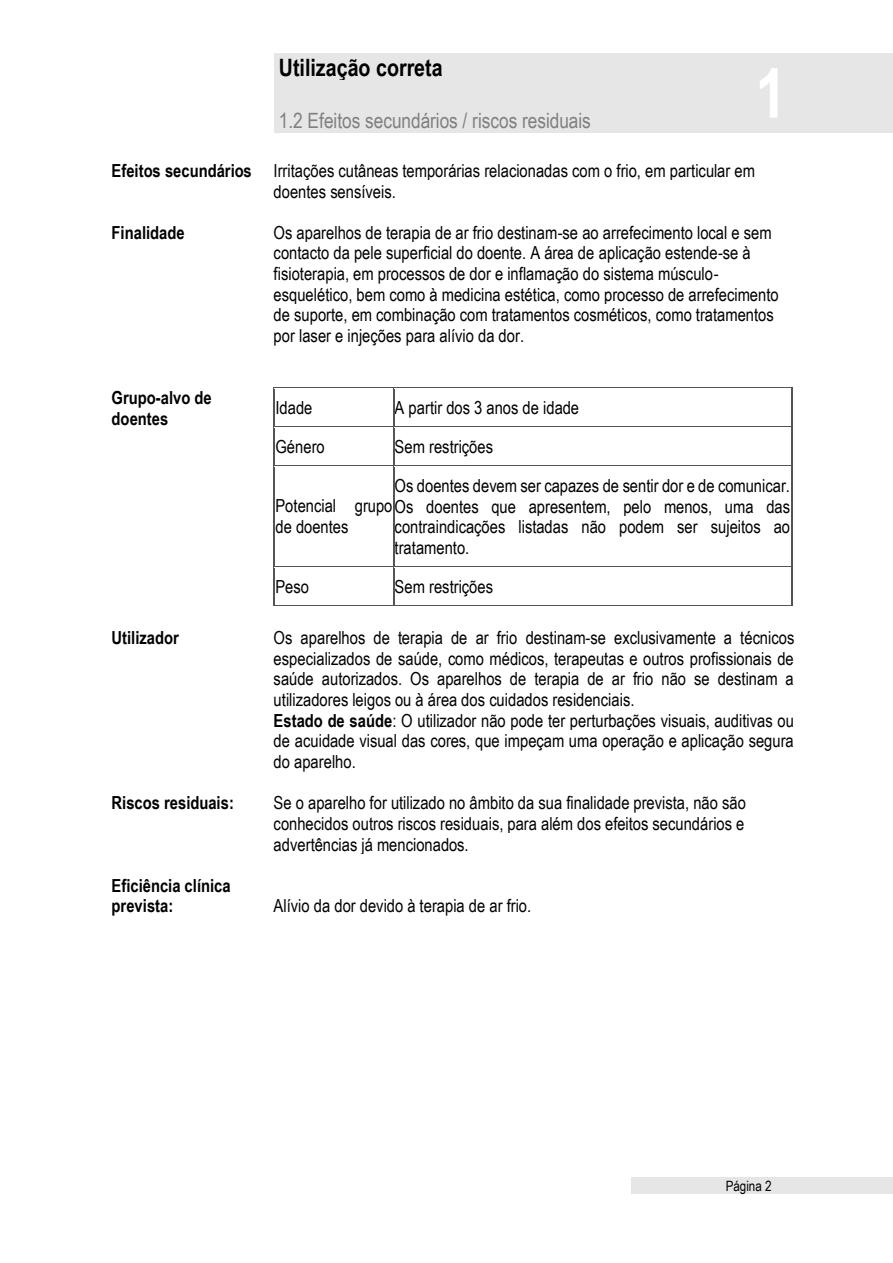
<style>
.page{position:relative;width:893px;height:1263px;background:#fff}
.page>*{position:absolute;margin:0;border:0;box-sizing:border-box;transform-origin:0 0}
.t1{font:700 69px "Arial Narrow";color:#fff}
.t2{font:700 24px "Arial Narrow";color:#000}
.t3{font:21px "Arial Narrow";color:#808080}
.t4{font:18px/20.7px "Arial Narrow";color:#000}
.t5{font:700 18px/20.7px "Arial Narrow";color:#000}
.t6{font:14.25px "Arial Narrow";color:#000}
.s1{font-weight:700}
</style>
<div class="page">
<div style="left:274px;top:53px;width:390px;height:79px;background:#e6e6e6"></div>
<div style="left:664px;top:53px;width:128px;height:79px;background:#e6e6e6"></div>
<div style="left:792px;top:53px;width:101px;height:79px;background:#e6e6e6"></div>
<div style="left:631px;top:1177px;width:146px;height:17px;background:#e6e6e6"></div>
<div style="left:777px;top:1177px;width:116px;height:17px;background:#e6e6e6"></div>
<hr style="left:275px;top:387px;width:118px;height:1px;background:#545454">
<hr style="left:394px;top:387px;width:397px;height:1px;background:#545454">
<hr style="left:274px;top:389px;width:1px;height:37px;background:#545454">
<hr style="left:393px;top:389px;width:1px;height:37px;background:#545454">
<hr style="left:791px;top:389px;width:1px;height:37px;background:#545454">
<hr style="left:275px;top:426px;width:118px;height:1px;background:#545454">
<hr style="left:394px;top:426px;width:397px;height:1px;background:#545454">
<hr style="left:274px;top:428px;width:1px;height:37px;background:#545454">
<hr style="left:393px;top:428px;width:1px;height:37px;background:#545454">
<hr style="left:791px;top:428px;width:1px;height:37px;background:#545454">
<hr style="left:275px;top:465px;width:118px;height:1px;background:#545454">
<hr style="left:394px;top:465px;width:397px;height:1px;background:#545454">
<hr style="left:274px;top:468px;width:1px;height:98px;background:#545454">
<hr style="left:393px;top:468px;width:1px;height:98px;background:#545454">
<hr style="left:791px;top:468px;width:1px;height:98px;background:#545454">
<hr style="left:275px;top:566px;width:118px;height:1px;background:#545454">
<hr style="left:394px;top:566px;width:397px;height:1px;background:#545454">
<hr style="left:274px;top:569px;width:1px;height:36px;background:#545454">
<hr style="left:275px;top:605px;width:118px;height:1px;background:#545454">
<hr style="left:393px;top:569px;width:1px;height:36px;background:#545454">
<hr style="left:394px;top:605px;width:397px;height:1px;background:#545454">
<hr style="left:791px;top:569px;width:1px;height:36px;background:#545454">
<h2 class="t2" style="left:279px;top:53px;width:165px">Utilização correta</h2>
<p class="t3" style="left:279px;top:108px;width:314px">1.2 Efeitos secundários / riscos residuais</p>
<h1 class="t1" style="left:755px;top:53px;width:33px">1</h1>
<p class="t4" style="left:274px;top:160px;width:483px;text-indent:-162px"><span class="s1">Efeitos secundários</span> Irritações cutâneas temporárias relacionadas com o frio, em particular em doentes sensíveis.</p>
<p class="t5" style="left:112px;top:222px;width:75px">Finalidade</p>
<p class="t4" style="left:274px;top:222px;width:507px">Os aparelhos de terapia de ar frio destinam-se ao arrefecimento local e sem contacto da pele superficial do doente. A área de aplicação estende-se à fisioterapia, em processos de dor e inflamação do sistema músculo&shy;esquelético, bem como à medicina estética, como processo de arrefecimento de suporte, em combinação com tratamentos cosméticos, como tratamentos por laser e injeções para alívio da dor.</p>
<p class="t5" style="left:112px;top:387px;width:102px">Grupo-alvo de doentes</p>
<p class="t4" style="left:275px;top:397px;width:38px">Idade</p>
<p class="t4" style="left:395px;top:397px;width:186px">A partir dos 3 anos de idade</p>
<p class="t4" style="left:275px;top:436px;width:51px">Género</p>
<p class="t4" style="left:395px;top:436px;width:100px">Sem restrições</p>
<p class="t4" style="left:395px;top:475px;width:397px">Os doentes devem ser capazes de sentir dor e de comunicar.</p>
<p class="t4" style="left:395px;top:516px;width:397px">contraindicações listadas não podem ser sujeitos ao tratamento.</p>
<p class="t4" style="left:275px;top:496px;width:516px">Potencial grupoOs doentes que apresentem, pelo menos, uma das de doentes</p>
<p class="t4" style="left:275px;top:576px;width:35px">Peso</p>
<p class="t4" style="left:395px;top:576px;width:100px">Sem restrições</p>
<p class="t5" style="left:112px;top:627px;width:69px">Utilizador</p>
<p class="t4" style="left:274px;top:627px;width:522px">Os aparelhos de terapia de ar frio destinam-se exclusivamente a técnicos especializados de saúde, como médicos, terapeutas e outros profissionais de saúde autorizados. Os aparelhos de terapia de ar frio não se destinam a utilizadores leigos ou à área dos cuidados residenciais.<br><span class="s1">Estado de saúde</span>: O utilizador não pode ter perturbações visuais, auditivas ou de acuidade visual das cores, que impeçam uma operação e aplicação segura do aparelho.</p>
<p class="t5" style="left:112px;top:792px;width:124px">Riscos residuais:</p>
<p class="t4" style="left:274px;top:792px;width:474px;text-align:justify">Se o aparelho for utilizado no âmbito da sua finalidade prevista, não são conhecidos outros riscos residuais, para além dos efeitos secundários e advertências já mencionados.</p>
<p class="t5" style="left:112px;top:875px;width:120px">Eficiência clínica prevista:</p>
<p class="t4" style="left:274px;top:895px;width:259px">Alívio da dor devido à terapia de ar frio.</p>
<p class="t6" style="left:726px;top:1177px;width:47px">Página 2</p>
</div>
